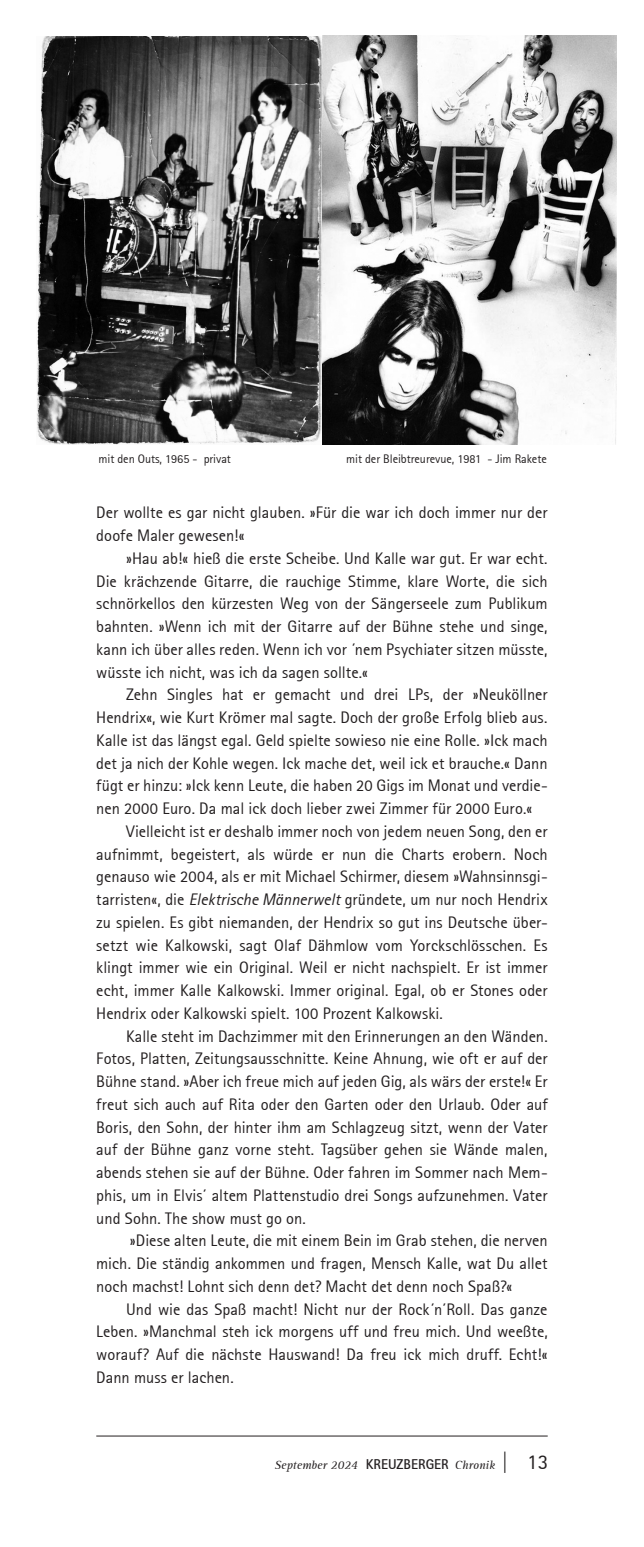
<style>
.page{position:relative;width:644px;height:1547px;background:#fff}
.page>*{position:absolute;margin:0;border:0;box-sizing:border-box;transform-origin:0 0}
.Fließtext{font:16.45px/22.8px "Rotis Sans Serif";color:#231f20;text-align:justify}
.Bildunterschrift{font:12.25px "Rotis Sans Serif";letter-spacing:-.005em;color:#231f20}
.t1{font:italic 12.25px "Rotis Serif";color:#231f20}
.s1{font-size:15.75px;color:#fff}
.s2{font-style:italic}
.s3{font-family:"Rotis Sans Serif";font-weight:700;font-style:normal;font-size:14px}
.s4{font-family:"Rotis Sans Serif";font-style:normal;font-size:21px}
</style>
<div class="page">
<hr style="left:96px;top:1436px;width:452px;height:1px;background:#231f20">
<img style="left:37px;top:36px;width:579px;height:408px">
<p class="Bildunterschrift" style="left:48px;top:452px;width:184px"><span class="s1">Cornelia</span>mit den Outs, 1965 - privat</p>
<p class="Bildunterschrift" style="left:346px;top:452px;width:202px">mit der Bleibtreurevue, 1981 - Jim Rakete</p>
<p class="Fließtext" style="left:96px;top:501px;width:453px">Der wollte es gar nicht glauben. »Für die war ich doch immer nur der doofe Maler gewesen!«</p>
<p class="Fließtext" style="left:96px;top:547px;width:453px;text-indent:30px">»Hau ab!« hieß die erste Scheibe. Und Kalle war gut. Er war echt.<br>Die krächzende Gitarre, die rauchige Stimme, klare Worte, die sich schnörkellos den kürzesten Weg von der Sängerseele zum Publikum bahnten. »Wenn ich mit der Gitarre auf der Bühne stehe und singe, kann ich über alles reden. Wenn ich vor ´nem Psychiater sitzen müsste, wüsste ich nicht, was ich da sagen sollte.«</p>
<p class="Fließtext" style="left:96px;top:683px;width:453px;text-indent:30px">Zehn Singles hat er gemacht und drei LPs, der »Neuköllner Hendrix«, wie Kurt Krömer mal sagte. Doch der große Erfolg blieb aus.<br>Kalle ist das längst egal. Geld spielte sowieso nie eine Rolle. »Ick mach det ja nich der Kohle wegen. Ick mache det, weil ick et brauche.« Dann fügt er hinzu: »Ick kenn Leute, die haben 20 Gigs im Monat und verdie&shy;nen 2000 Euro. Da mal ick doch lieber zwei Zimmer für 2000 Euro.«</p>
<p class="Fließtext" style="left:96px;top:820px;width:453px;text-indent:30px">Vielleicht ist er deshalb immer noch von jedem neuen Song, den er aufnimmt, begeistert, als würde er nun die Charts erobern. Noch genauso wie 2004, als er mit Michael Schirmer, diesem »Wahnsinnsgi&shy;tarristen«, die <span class="s2">Elektrische Männerwelt</span> gründete, um nur noch Hendrix zu spielen. Es gibt niemanden, der Hendrix so gut ins Deutsche über&shy;setzt wie Kalkowski, sagt Olaf Dähmlow vom Yorckschlösschen. Es klingt immer wie ein Original. Weil er nicht nachspielt. Er ist immer echt, immer Kalle Kalkowski. Immer original. Egal, ob er Stones oder Hendrix oder Kalkowski spielt. 100 Prozent Kalkowski.</p>
<p class="Fließtext" style="left:96px;top:1024px;width:453px;text-indent:30px">Kalle steht im Dachzimmer mit den Erinnerungen an den Wänden.<br>Fotos, Platten, Zeitungsausschnitte. Keine Ahnung, wie oft er auf der Bühne stand. »Aber ich freue mich auf jeden Gig, als wärs der erste!« Er freut sich auch auf Rita oder den Garten oder den Urlaub. Oder auf Boris, den Sohn, der hinter ihm am Schlagzeug sitzt, wenn der Vater auf der Bühne ganz vorne steht. Tagsüber gehen sie Wände malen, abends stehen sie auf der Bühne. Oder fahren im Sommer nach Mem&shy;phis, um in Elvis´ altem Plattenstudio drei Songs aufzunehmen. Vater und Sohn. The show must go on.</p>
<p class="Fließtext" style="left:96px;top:1229px;width:453px;text-indent:34px">»Diese alten Leute, die mit einem Bein im Grab stehen, die nerven mich. Die ständig ankommen und fragen, Mensch Kalle, wat Du allet noch machst! Lohnt sich denn det? Macht det denn noch Spaß?«</p>
<p class="Fließtext" style="left:96px;top:1297px;width:453px;text-indent:30px">Und wie das Spaß macht! Nicht nur der Rock´n´Roll. Das ganze Leben. »Manchmal steh ick morgens uff und freu mich. Und weeßte, worauf? Auf die nächste Hauswand! Da freu ick mich druff. Echt!« Dann muss er lachen.</p>
<p class="t1" style="left:274px;top:1458px;width:275px">September 2024 <span class="s3">KREUZBERGER</span> Chronik <span class="s4">| 13</span></p>
</div>
